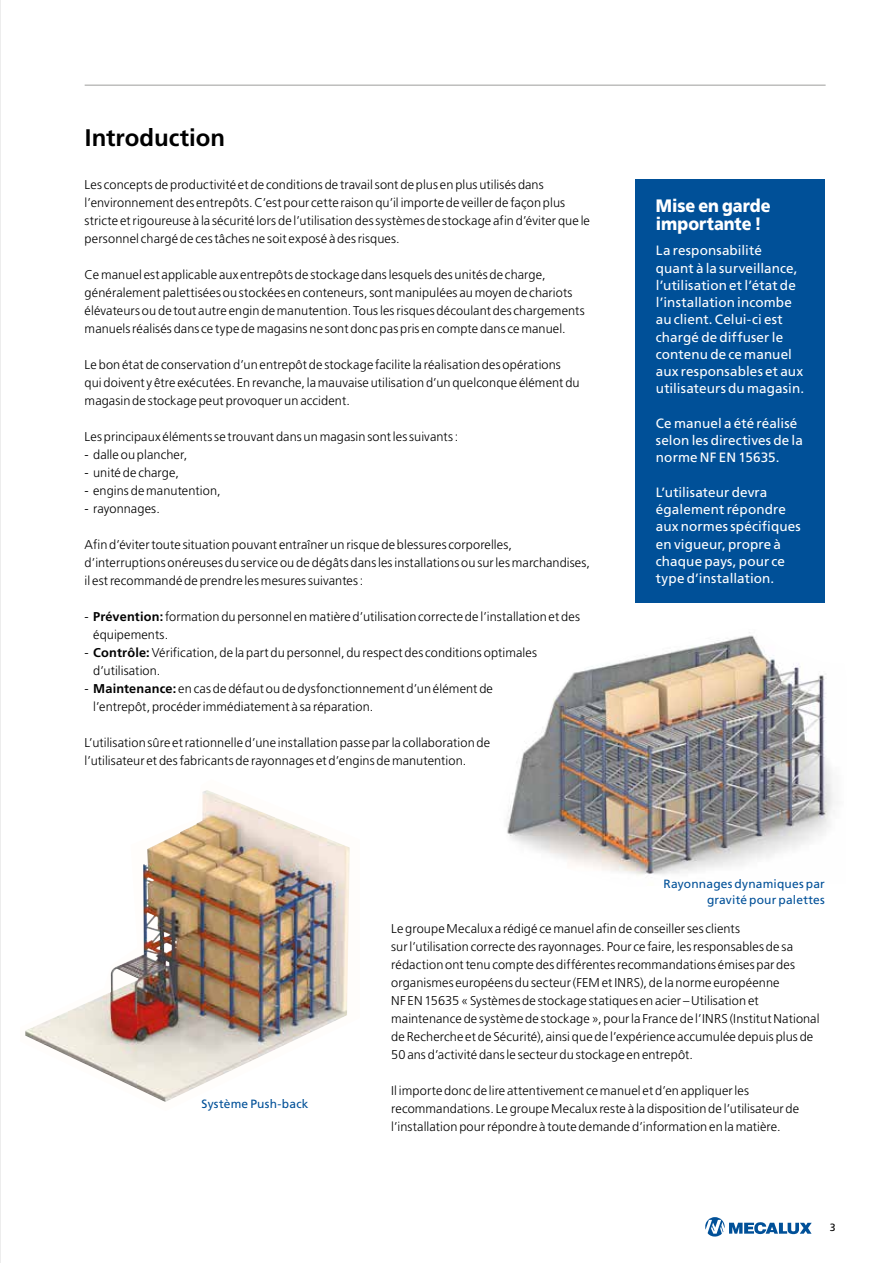
<style>
.page{position:relative;width:893px;height:1263px;background:#fff}
.page>*{position:absolute;margin:0;border:0;box-sizing:border-box;transform-origin:0 0}
.t1{font:700 24px "Frutiger LT Std";color:#000}
.t2{font:900 18px/17.2px "Frutiger LT Std";color:#fff;scale:.9 1}
.t3{font:13.5px/17.2px "Frutiger LT Std";letter-spacing:.005em;color:#fff}
.t4{font:300 12.75px/18px "Frutiger LT Std";letter-spacing:.01em;color:#000}
.t5{font:12px/16.5px "Frutiger LT Std";letter-spacing:.015em;color:#005098;text-align:right}
.t6{font:10.5px "Frutiger LT Std";color:#000}
.s1{font-weight:700}
</style>
<div class="page">
<hr style="left:85px;top:85px;width:741px;height:1px;background:#9d9d9c">
<svg style="left:705px;top:1217px;width:107px;height:19px"></svg>
<img style="left:25px;top:790px;width:325px;height:312px">
<hr style="left:0;top:0;width:1px;height:1263px;background:#ededed">
<img style="left:507px;top:632px;width:328px;height:243px">
<div style="left:635px;top:179px;width:189px;height:423px;background:#005098"></div>
<h1 class="t1" style="left:85px;top:124px;width:142px">Introduction</h1>
<p class="t4" style="left:85px;top:176px;width:507px">Les concepts de productivité et de conditions de travail sont de plus en plus utilisés dans l’environnement des entrepôts. C’est pour cette raison qu’il importe de veiller de façon plus stricte et rigoureuse à la sécurité lors de l’utilisation des systèmes de stockage afin d’éviter que le personnel chargé de ces tâches ne soit exposé à des risques.</p>
<p class="t4" style="left:85px;top:266px;width:502px">Ce manuel est applicable aux entrepôts de stockage dans lesquels des unités de charge, généralement palettisées ou stockées en conteneurs, sont manipulées au moyen de chariots élévateurs ou de tout autre engin de manutention. Tous les risques découlant des chargements manuels réalisés dans ce type de magasins ne sont donc pas pris en compte dans ce manuel.</p>
<p class="t4" style="left:85px;top:356px;width:496px">Le bon état de conservation d’un entrepôt de stockage facilite la réalisation des opérations qui doivent y être exécutées. En revanche, la mauvaise utilisation d’un quelconque élément du magasin de stockage peut provoquer un accident.</p>
<p class="t4" style="left:85px;top:428px;width:375px">Les principaux éléments se trouvant dans un magasin sont les suivants :</p>
<p class="t4" style="left:85px;top:446px;width:104px">- dalle ou plancher,</p>
<p class="t4" style="left:85px;top:464px;width:96px">- unité de charge,</p>
<p class="t4" style="left:85px;top:482px;width:137px">- engins de manutention,</p>
<p class="t4" style="left:85px;top:500px;width:77px">- rayonnages.</p>
<p class="t4" style="left:85px;top:536px;width:507px">Afin d’éviter toute situation pouvant entraîner un risque de blessures corporelles, d’interruptions onéreuses du service ou de dégâts dans les installations ou sur les marchandises, il est recommandé de prendre les mesures suivantes :</p>
<p class="t4" style="left:93px;top:608px;width:488px;text-indent:-9px">- <span class="s1">Prévention:</span> formation du personnel en matière d’utilisation correcte de l’installation et des équipements.</p>
<p class="t4" style="left:93px;top:644px;width:445px;text-indent:-9px">- <span class="s1">Contrôle:</span> Vérification, de la part du personnel, du respect des conditions optimales d’utilisation.</p>
<p class="t4" style="left:93px;top:680px;width:401px;text-indent:-9px">- <span class="s1">Maintenance:</span> en cas de défaut ou de dysfonctionnement d’un élément de l’entrepôt, procéder immédiatement à sa réparation.</p>
<p class="t4" style="left:85px;top:734px;width:407px">L’utilisation sûre et rationnelle d’une installation passe par la collaboration de l’utilisateur et des fabricants de rayonnages et d’engins de manutention.</p>
<h2 class="t2" style="left:656px;top:197px;width:129px">Mise en garde importante !</h2>
<p class="t3" style="left:656px;top:242px;width:150px">La responsabilité<br>quant à la surveillance, l’utilisation et l’état de l’installation incombe au client. Celui-ci est chargé de diffuser le contenu de ce manuel aux responsables et aux utilisateurs du magasin.</p>
<p class="t3" style="left:656px;top:415px;width:148px">Ce manuel a été réalisé selon les directives de la norme NF EN 15635.</p>
<p class="t3" style="left:656px;top:484px;width:146px">L’utilisateur devra également répondre aux normes spécifiques en vigueur, propre à chaque pays, pour ce type d’installation.</p>
<p class="t5" style="left:664px;top:875px;width:163px">Rayonnages dynamiques par gravité pour palettes</p>
<p class="t5" style="left:202px;top:1096px;width:108px">Système Push-back</p>
<p class="t4" style="left:391px;top:920px;width:430px">Le groupe Mecalux a rédigé ce manuel afin de conseiller ses clients<br>sur l’utilisation correcte des rayonnages. Pour ce faire, les responsables de sa rédaction ont tenu compte des différentes recommandations émises par des organismes européens du secteur (FEM et INRS), de la norme européenne<br>NF EN 15635 « Systèmes de stockage statiques en acier – Utilisation et maintenance de système de stockage », pour la France de l’INRS (Institut National de Recherche et de Sécurité), ainsi que de l’expérience accumulée depuis plus de 50 ans d’activité dans le secteur du stockage en entrepôt.</p>
<p class="t4" style="left:391px;top:1082px;width:410px">Il importe donc de lire attentivement ce manuel et d’en appliquer les recommandations. Le groupe Mecalux reste à la disposition de l’utilisateur de l’installation pour répondre à toute demande d’information en la matière.</p>
<p class="t6" style="left:830px;top:1221px;width:7px">3</p>
</div>
